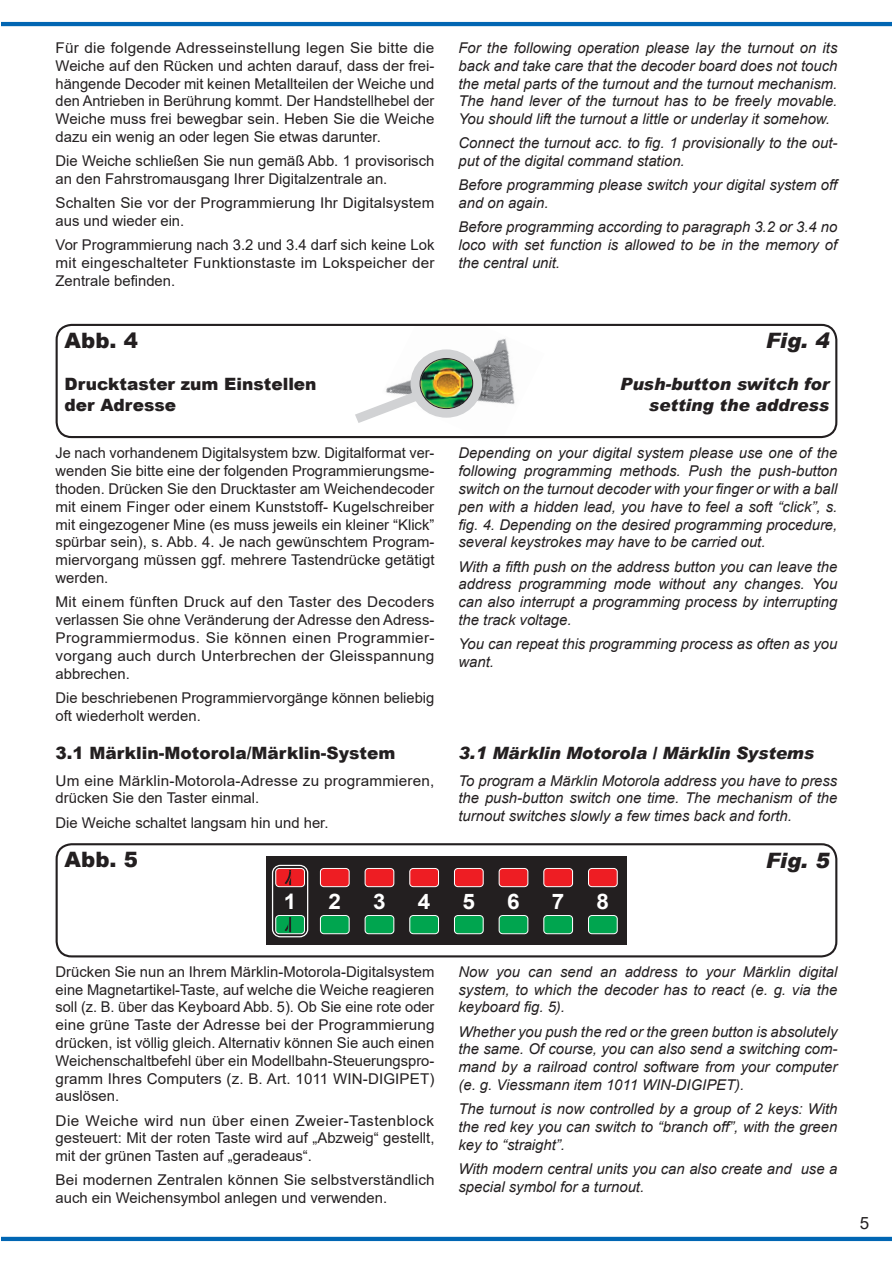
<style>
.page{position:relative;width:893px;height:1263px;background:#fff}
.page>*{position:absolute;margin:0;border:0;box-sizing:border-box;transform-origin:0 0}
.t1{font:700 21.45px "Arial";color:#fff;scale:1.05 1}
.t2{font:900 21.15px "Arial";letter-spacing:.005em;color:#231f20}
.t3{font:italic 900 21.15px "Arial";color:#231f20}
.t4{font:italic 900 16.95px/20.4px "Arial";color:#231f20;text-align:right}
.t5{font:900 16.95px/20.4px "Arial";color:#231f20}
.t6{font:16.95px "Arial";color:#231f20}
.t7{font:14.85px/17.9px "Arial";color:#231f20;text-align:justify}
.t8{font:italic 14.85px/17.9px "Arial";color:#231f20;text-align:justify}
</style>
<div class="page">
<hr style="left:1px;top:22px;width:890px;height:4px;background:#0166b3">
<hr style="left:1px;top:1237px;width:890px;height:4px;background:#0166b3">
<img style="left:412px;top:338px;width:103px;height:66px">
<svg style="left:355px;top:373px;width:71px;height:50px"></svg>
<img style="left:420px;top:358px;width:53px;height:51px">
<div style="left:411px;top:349px;width:71px;height:69px;border:9px solid #d1d2d4;border-radius:50%"></div>
<div style="left:420px;top:358px;width:53px;height:51px;border:1px solid #231f20;border-radius:50%"></div>
<div style="left:56px;top:324px;width:781px;height:114px;border:2px solid #231f20;border-radius:15px"></div>
<div style="left:266px;top:856px;width:361px;height:88px;background:#231f20"></div>
<div style="left:276px;top:868px;width:28px;height:19px;background:#ee1d23;border-radius:3px"></div>
<div style="left:275px;top:868px;width:30px;height:19px;border:1px solid #fff;border-radius:3px"></div>
<div style="left:276px;top:915px;width:28px;height:19px;background:#00a54f;border-radius:3px"></div>
<div style="left:275px;top:915px;width:30px;height:19px;border:1px solid #fff;border-radius:3px"></div>
<div style="left:320px;top:868px;width:29px;height:19px;background:#ee1d23;border-radius:3px"></div>
<div style="left:320px;top:868px;width:29px;height:19px;border:1px solid #fff;border-radius:3px"></div>
<div style="left:320px;top:915px;width:29px;height:19px;background:#00a54f;border-radius:3px"></div>
<div style="left:320px;top:915px;width:29px;height:19px;border:1px solid #fff;border-radius:3px"></div>
<div style="left:365px;top:868px;width:29px;height:19px;background:#ee1d23;border-radius:3px"></div>
<div style="left:365px;top:868px;width:29px;height:19px;border:1px solid #fff;border-radius:3px"></div>
<div style="left:365px;top:915px;width:29px;height:19px;background:#00a54f;border-radius:3px"></div>
<div style="left:365px;top:915px;width:29px;height:19px;border:1px solid #fff;border-radius:3px"></div>
<div style="left:410px;top:868px;width:28px;height:19px;background:#ee1d23;border-radius:3px"></div>
<div style="left:410px;top:868px;width:29px;height:19px;border:1px solid #fff;border-radius:3px"></div>
<div style="left:410px;top:915px;width:28px;height:19px;background:#00a54f;border-radius:3px"></div>
<div style="left:410px;top:915px;width:29px;height:19px;border:1px solid #fff;border-radius:3px"></div>
<div style="left:454px;top:868px;width:29px;height:19px;background:#ee1d23;border-radius:3px"></div>
<div style="left:454px;top:868px;width:29px;height:19px;border:1px solid #fff;border-radius:3px"></div>
<div style="left:499px;top:868px;width:29px;height:19px;background:#ee1d23;border-radius:3px"></div>
<div style="left:499px;top:868px;width:29px;height:19px;border:1px solid #fff;border-radius:3px"></div>
<div style="left:544px;top:868px;width:29px;height:19px;background:#ee1d23;border-radius:3px"></div>
<div style="left:544px;top:868px;width:29px;height:19px;border:1px solid #fff;border-radius:3px"></div>
<div style="left:588px;top:868px;width:29px;height:19px;background:#ee1d23;border-radius:3px"></div>
<div style="left:588px;top:868px;width:29px;height:19px;border:1px solid #fff;border-radius:3px"></div>
<div style="left:454px;top:915px;width:29px;height:19px;background:#00a54f;border-radius:3px"></div>
<div style="left:454px;top:915px;width:29px;height:19px;border:1px solid #fff;border-radius:3px"></div>
<div style="left:499px;top:915px;width:29px;height:19px;background:#00a54f;border-radius:3px"></div>
<div style="left:499px;top:915px;width:29px;height:19px;border:1px solid #fff;border-radius:3px"></div>
<div style="left:544px;top:915px;width:29px;height:19px;background:#00a54f;border-radius:3px"></div>
<div style="left:544px;top:915px;width:29px;height:19px;border:1px solid #fff;border-radius:3px"></div>
<div style="left:588px;top:915px;width:29px;height:19px;background:#00a54f;border-radius:3px"></div>
<div style="left:588px;top:915px;width:29px;height:19px;border:1px solid #fff;border-radius:3px"></div>
<svg style="left:280px;top:868px;width:14px;height:20px"></svg>
<svg style="left:331px;top:868px;width:14px;height:20px"></svg>
<svg style="left:283px;top:917px;width:9px;height:16px"></svg>
<div style="left:272px;top:865px;width:36px;height:72px;border:1px solid #fff;border-radius:8px"></div>
<div style="left:56px;top:843px;width:781px;height:114px;border:2px solid #231f20;border-radius:15px"></div>
<p class="t7" style="left:56px;top:39px;width:381px">Für die folgende Adresseinstellung legen Sie bitte die Weiche auf den Rücken und achten darauf, dass der frei&shy;hängende Decoder mit keinen Metallteilen der Weiche und den Antrieben in Berührung kommt. Der Handstellhebel der Weiche muss frei bewegbar sein. Heben Sie die Weiche dazu ein wenig an oder legen Sie etwas darunter.</p>
<p class="t7" style="left:56px;top:152px;width:380px">Die Weiche schließen Sie nun gemäß Abb. 1 provisorisch an den Fahrstromausgang Ihrer Digitalzentrale an.</p>
<p class="t7" style="left:56px;top:194px;width:380px">Schalten Sie vor der Programmierung Ihr Digitalsystem aus und wieder ein.</p>
<p class="t7" style="left:56px;top:236px;width:381px">Vor Programmierung nach 3.2 und 3.4 darf sich keine Lok mit eingeschalteter Funktionstaste im Lokspeicher der Zentrale befinden.</p>
<p class="t8" style="left:458px;top:39px;width:380px">For the following operation please lay the turnout on its back and take care that the decoder board does not touch the metal parts of the turnout and the turnout mechanism.<br>The hand lever of the turnout has to be freely movable.<br>You should lift the turnout a little or underlay it somehow.</p>
<p class="t8" style="left:458px;top:134px;width:380px">Connect the turnout acc. to fig. 1 provisionally to the out&shy;put of the digital command station.</p>
<p class="t8" style="left:458px;top:176px;width:380px">Before programming please switch your digital system off and on again.</p>
<p class="t8" style="left:458px;top:218px;width:380px">Before programming according to paragraph 3.2 or 3.4 no loco with set function is allowed to be in the memory of the central unit.</p>
<h2 class="t2" style="left:65px;top:325px;width:75px">Abb. 4</h2>
<h2 class="t3" style="left:766px;top:328px;width:65px">Fig. 4</h2>
<p class="t5" style="left:65px;top:374px;width:254px">Drucktaster zum Einstellen der Adresse</p>
<p class="t4" style="left:620px;top:374px;width:211px">Push-button switch for setting the address</p>
<p class="t7" style="left:56px;top:444px;width:380px">Je nach vorhandenem Digitalsystem bzw. Digitalformat ver&shy;wenden Sie bitte eine der folgenden Programmierungsme&shy;thoden. Drücken Sie den Drucktaster am Weichendecoder mit einem Finger oder einem Kunststoff- Kugelschreiber mit eingezogener Mine (es muss jeweils ein kleiner “Klick” spürbar sein), s. Abb. 4. Je nach gewünschtem Program&shy;miervorgang müssen ggf. mehrere Tastendrücke getätigt werden.</p>
<p class="t7" style="left:56px;top:593px;width:380px">Mit einem fünften Druck auf den Taster des Decoders verlassen Sie ohne Veränderung der Adresse den Adress-Programmiermodus. Sie können einen Programmier&shy;vorgang auch durch Unterbrechen der Gleisspannung abbrechen.</p>
<p class="t7" style="left:56px;top:688px;width:380px">Die beschriebenen Programmiervorgänge können beliebig oft wiederholt werden.</p>
<p class="t5" style="left:56px;top:742px;width:341px">3.1 Märklin-Motorola/Märklin-System</p>
<p class="t7" style="left:56px;top:771px;width:380px">Um eine Märklin-Motorola-Adresse zu programmieren, drücken Sie den Taster einmal.</p>
<p class="t7" style="left:56px;top:813px;width:274px">Die Weiche schaltet langsam hin und her.</p>
<p class="t8" style="left:458px;top:444px;width:380px">Depending on your digital system please use one of the following programming methods. Push the push-button switch on the turnout decoder with your finger or with a ball pen with a hidden lead, you have to feel a soft “click”, s. fig. 4. Depending on the desired programming procedure, several keystrokes may have to be carried out.</p>
<p class="t8" style="left:458px;top:558px;width:380px">With a fifth push on the address button you can leave the address programming mode without any changes. You can also interrupt a programming process by interrupting the track voltage.</p>
<p class="t8" style="left:458px;top:635px;width:380px">You can repeat this programming process as often as you want.</p>
<p class="t4" style="left:458px;top:743px;width:357px">3.1 Märklin Motorola / Märklin Systems</p>
<p class="t8" style="left:458px;top:771px;width:380px">To program a Märklin Motorola address you have to press the push-button switch one time. The mechanism of the turnout switches slowly a few times back and forth.</p>
<h2 class="t2" style="left:65px;top:844px;width:75px">Abb. 5</h2>
<h2 class="t3" style="left:766px;top:847px;width:65px">Fig. 5</h2>
<h1 class="t1" style="left:284px;top:886px;width:13px">1</h1>
<h1 class="t1" style="left:329px;top:886px;width:13px">2</h1>
<h1 class="t1" style="left:373px;top:886px;width:13px">3</h1>
<h1 class="t1" style="left:418px;top:886px;width:13px">4</h1>
<h1 class="t1" style="left:463px;top:886px;width:13px">5</h1>
<h1 class="t1" style="left:507px;top:886px;width:13px">6</h1>
<h1 class="t1" style="left:552px;top:886px;width:13px">7</h1>
<h1 class="t1" style="left:597px;top:886px;width:13px">8</h1>
<p class="t7" style="left:56px;top:962px;width:380px">Drücken Sie nun an Ihrem Märklin-Motorola-Digitalsystem eine Magnetartikel-Taste, auf welche die Weiche reagieren soll (z. B. über das Keyboard Abb. 5). Ob Sie eine rote oder eine grüne Taste der Adresse bei der Programmierung drücken, ist völlig gleich. Alternativ können Sie auch einen Weichenschaltbefehl über ein Modellbahn-Steuerungspro&shy;gramm Ihres Computers (z. B. Art. 1011 WIN-DIGIPET) auslösen.</p>
<p class="t7" style="left:56px;top:1111px;width:380px">Die Weiche wird nun über einen Zweier-Tastenblock gesteuert: Mit der roten Taste wird auf „Abzweig“ gestellt, mit der grünen Tasten auf „geradeaus“.</p>
<p class="t7" style="left:56px;top:1171px;width:381px">Bei modernen Zentralen können Sie selbstverständlich auch ein Weichensymbol anlegen und verwenden.</p>
<p class="t8" style="left:458px;top:963px;width:380px">Now you can send an address to your Märklin digital system, to which the decoder has to react (e. g. via the keyboard fig. 5).</p>
<p class="t8" style="left:458px;top:1022px;width:380px">Whether you push the red or the green button is absolutely the same. Of course, you can also send a switching com&shy;mand by a railroad control software from your computer (e. g. Viessmann item 1011 WIN-DIGIPET).</p>
<p class="t8" style="left:458px;top:1100px;width:380px">The turnout is now controlled by a group of 2 keys: With the red key you can switch to “branch off”, with the green key to “straight”.</p>
<p class="t8" style="left:458px;top:1160px;width:380px">With modern central units you can also create and use a special symbol for a turnout.</p>
<p class="t6" style="left:860px;top:1211px;width:11px">5</p>
</div>
